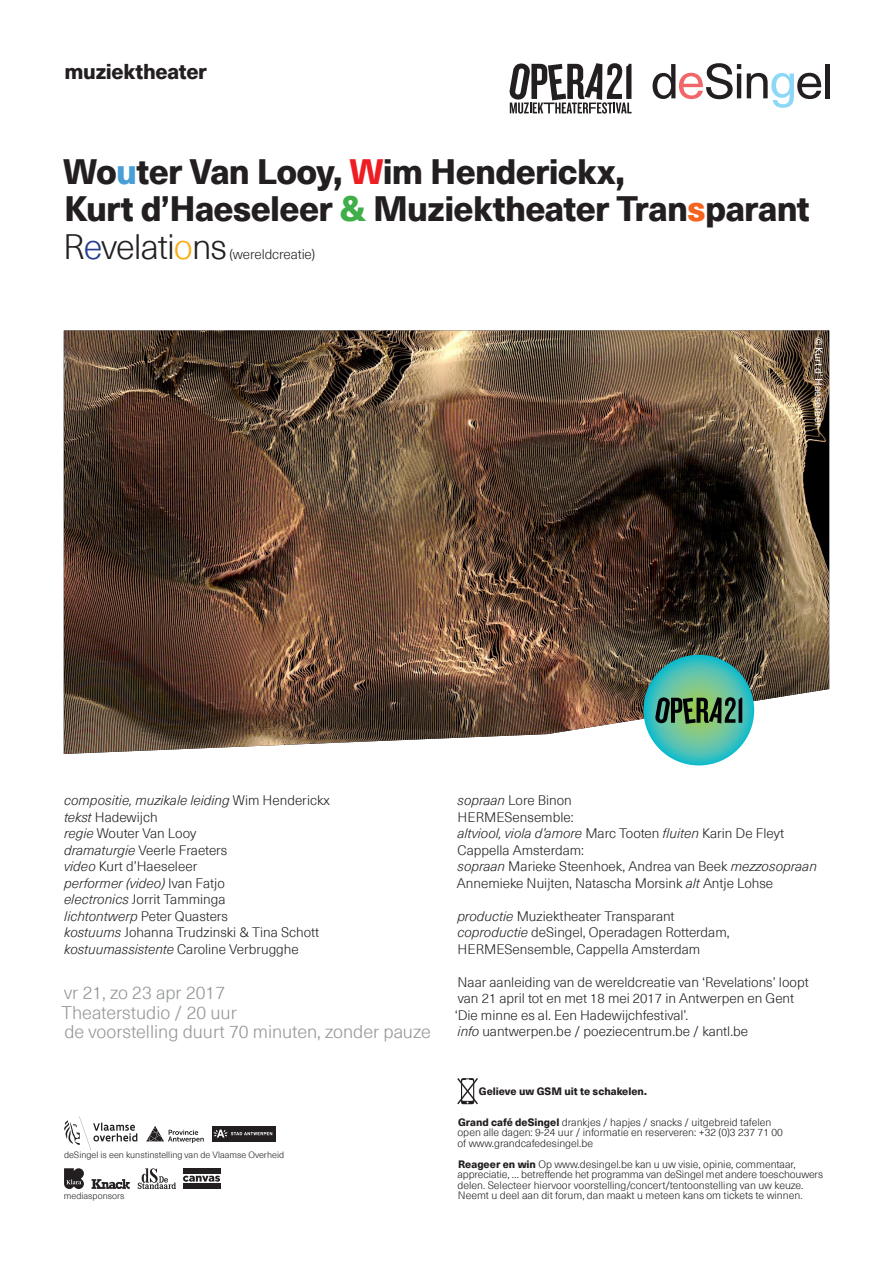
<style>
.page{position:relative;width:893px;height:1263px;background:#fff}
.page>*{position:absolute;margin:0;border:0;box-sizing:border-box;transform-origin:0 0}
.regisseur-choreograa{font:800 34.5px/37.5px "Neue Haas Unica Pro";letter-spacing:-.02em;color:#231f20}
.regisseur-choreograa-2{font:300 34.5px "Neue Haas Unica Pro";letter-spacing:-.025em;color:#231f20}
.tussentitel{font:800 21px "Neue Haas Unica Pro";letter-spacing:-.02em;color:#231f20}
.praktische_info{font:300 18px "Neue Haas Unica Pro";color:#939598}
.tussentitel-2{font:300 13.5px/16.5px "Neue Haas Unica Pro";color:#231f20}
.tussentitel-3{font:italic 300 13.5px "Neue Haas Unica Pro";color:#231f20}
.regisseur-choreograa-3{font:300 13.5px "Neue Haas Unica Pro";letter-spacing:-.01em;color:#231f20}
.colofon{font:300 10.5px/10.5px "Neue Haas Unica Pro";color:#231f20}
.colofon-2{font:800 10.5px "Neue Haas Unica Pro";color:#231f20}
.bron{font:10.35px "Neue Haas Unica Pro";letter-spacing:.005em;color:#fff}
.t1{font:300 9px "Neue Haas Unica Pro";color:#231f20}
.s1{color:#4a9ed6}
.s2{color:#ee1d23}
.s3{color:#40ae49}
.s4{color:#f36421}
.s5{color:#253f8e}
.s6{color:#faad19}
.s7{font-style:normal}
.s8{font-style:italic}
.s9{font-weight:800}
</style>
<div class="page">
<div style="left:213px;top:1125px;width:63px;height:16px;background:#231f20"></div>
<svg style="left:214px;top:1129px;width:58px;height:8px"></svg>
<svg style="left:64px;top:1116px;width:73px;height:34px"></svg>
<svg style="left:146px;top:1126px;width:58px;height:17px"></svg>
<svg style="left:64px;top:1168px;width:20px;height:21px"></svg>
<svg style="left:138px;top:1168px;width:38px;height:21px"></svg>
<svg style="left:92px;top:1179px;width:38px;height:10px"></svg>
<div style="left:183px;top:1168px;width:37px;height:6px;background:#231f20"></div>
<div style="left:183px;top:1183px;width:37px;height:6px;background:#231f20"></div>
<svg style="left:183px;top:1175px;width:37px;height:7px"></svg>
<svg style="left:653px;top:63px;width:88px;height:36px"></svg>
<hr style="left:737px;top:73px;width:4px;height:25px;background:#231f20">
<svg style="left:747px;top:73px;width:74px;height:35px"></svg>
<hr style="left:825px;top:64px;width:4px;height:34px;background:#231f20">
<svg style="left:457px;top:1078px;width:21px;height:27px"></svg>
<img style="left:64px;top:330px;width:765px;height:424px">
<svg style="left:510px;top:63px;width:122px;height:51px"></svg>
<svg style="left:643px;top:655px;width:111px;height:110px;background:#4ec1af"></svg>
<svg style="left:655px;top:697px;width:87px;height:27px;background:#406546"></svg>
<p class="tussentitel" style="left:65px;top:59px;width:144px">muziektheater</p>
<p class="regisseur-choreograa" style="left:63px;top:153px;width:748px">Wo<span class="s1">u</span>ter Van Looy, <span class="s2">W</span>im Henderickx,<br>Kurt d’Haeseleer <span class="s3">&amp;</span> Muziektheater Tran<span class="s4">s</span>parant</p>
<p class="regisseur-choreograa-2" style="left:63px;top:226px;width:165px">R<span class="s5">e</span>velati<span class="s6">o</span>ns</p>
<p class="regisseur-choreograa-3" style="left:229px;top:246px;width:87px">(wereldcreatie)</p>
<p class="bron" style="left:825px;top:337px;width:91px;rotate:90deg">© Kurt d’ Haeseleer</p>
<p class="tussentitel-3" style="left:64px;top:792px;width:267px">compositie, muzikale leiding <span class="s7">Wim Henderickx</span></p>
<p class="tussentitel-2" style="left:64px;top:809px;width:95px"><span class="s8">tekst</span> Hadewijch</p>
<p class="tussentitel-2" style="left:64px;top:825px;width:134px"><span class="s8">regie</span> Wouter Van Looy</p>
<p class="tussentitel-2" style="left:64px;top:842px;width:165px"><span class="s8">dramaturgie</span> Veerle Fraeters</p>
<p class="tussentitel-2" style="left:64px;top:858px;width:135px"><span class="s8">video</span> Kurt d’Haeseleer</p>
<p class="tussentitel-3" style="left:64px;top:875px;width:162px">performer (video) <span class="s7">Ivan Fatjo</span></p>
<p class="tussentitel-2" style="left:64px;top:891px;width:163px"><span class="s8">electronics</span> Jorrit Tamminga</p>
<p class="tussentitel-2" style="left:64px;top:908px;width:165px"><span class="s8">lichtontwerp</span> Peter Quasters</p>
<p class="tussentitel-2" style="left:64px;top:924px;width:257px"><span class="s8">kostuums</span> Johanna Trudzinski &amp; Tina Schott</p>
<p class="tussentitel-2" style="left:64px;top:941px;width:236px"><span class="s8">kostuumassistente</span> Caroline Verbrugghe</p>
<p class="praktische_info" style="left:64px;top:982px;width:162px">vr 21, zo 23 apr 2017</p>
<p class="praktische_info" style="left:62px;top:1002px;width:177px">Theaterstudio / 20 uur</p>
<p class="praktische_info" style="left:64px;top:1021px;width:368px">de voorstelling duurt 70 minuten, zonder pauze</p>
<p class="t1" style="left:64px;top:1149px;width:222px">deSingel is een kunstinstelling van de Vlaamse Overheid</p>
<p class="t1" style="left:64px;top:1191px;width:62px">mediasponsors</p>
<p class="tussentitel-2" style="left:457px;top:792px;width:116px"><span class="s8">sopraan</span> Lore Binon</p>
<p class="tussentitel-2" style="left:458px;top:809px;width:117px">HERMESensemble:</p>
<p class="tussentitel-3" style="left:457px;top:825px;width:328px">altviool, viola d’amore <span class="s7">Marc Tooten</span> fluiten <span class="s7">Karin De Fleyt</span></p>
<p class="tussentitel-2" style="left:457px;top:842px;width:128px">Cappella Amsterdam:</p>
<p class="tussentitel-2" style="left:457px;top:858px;width:362px"><span class="s8">sopraan</span> Marieke Steenhoek, Andrea van Beek <span class="s8">mezzosopraan<br></span>Annemieke Nuijten, Natascha Morsink <span class="s8">alt</span> Antje Lohse</p>
<p class="tussentitel-2" style="left:457px;top:908px;width:219px"><span class="s8">productie</span> Muziektheater Transparant</p>
<p class="tussentitel-2" style="left:457px;top:924px;width:274px"><span class="s8">coproductie</span> deSingel, Operadagen Rotterdam,<br>HERMESensemble, Cappella Amsterdam</p>
<p class="tussentitel-2" style="left:458px;top:974px;width:353px">Naar aanleiding van de wereldcreatie van ‘Revelations’ loopt van 21 april tot en met 18 mei 2017 in Antwerpen en Gent</p>
<p class="tussentitel-2" style="left:455px;top:1007px;width:235px">‘Die minne es al. Een Hadewijchfestival’.</p>
<p class="tussentitel-2" style="left:458px;top:1023px;width:292px"><span class="s8">info</span> uantwerpen.be / poeziecentrum.be / kantl.be</p>
<p class="colofon-2" style="left:479px;top:1084px;width:170px">Gelieve uw GSM uit te schakelen.</p>
<p class="colofon" style="left:457px;top:1117px;width:327px"><span class="s9">Grand café deSingel</span> drankjes / hapjes / snacks / uitgebreid tafelen open alle dagen: 9-24 uur / informatie en reserveren: +32 (0)3 237 71 00 of www.grandcafedesingel.be</p>
<p class="colofon" style="left:457px;top:1159px;width:367px"><span class="s9">Reageer en win</span> Op www.desingel.be kan u uw visie, opinie, commentaar, appreciatie, … betreffende het programma van deSingel met andere toeschouwers delen. Selecteer hiervoor voorstelling/concert/tentoonstelling van uw keuze.<br>Neemt u deel aan dit forum, dan maakt u meteen kans om tickets te winnen.</p>
</div>
